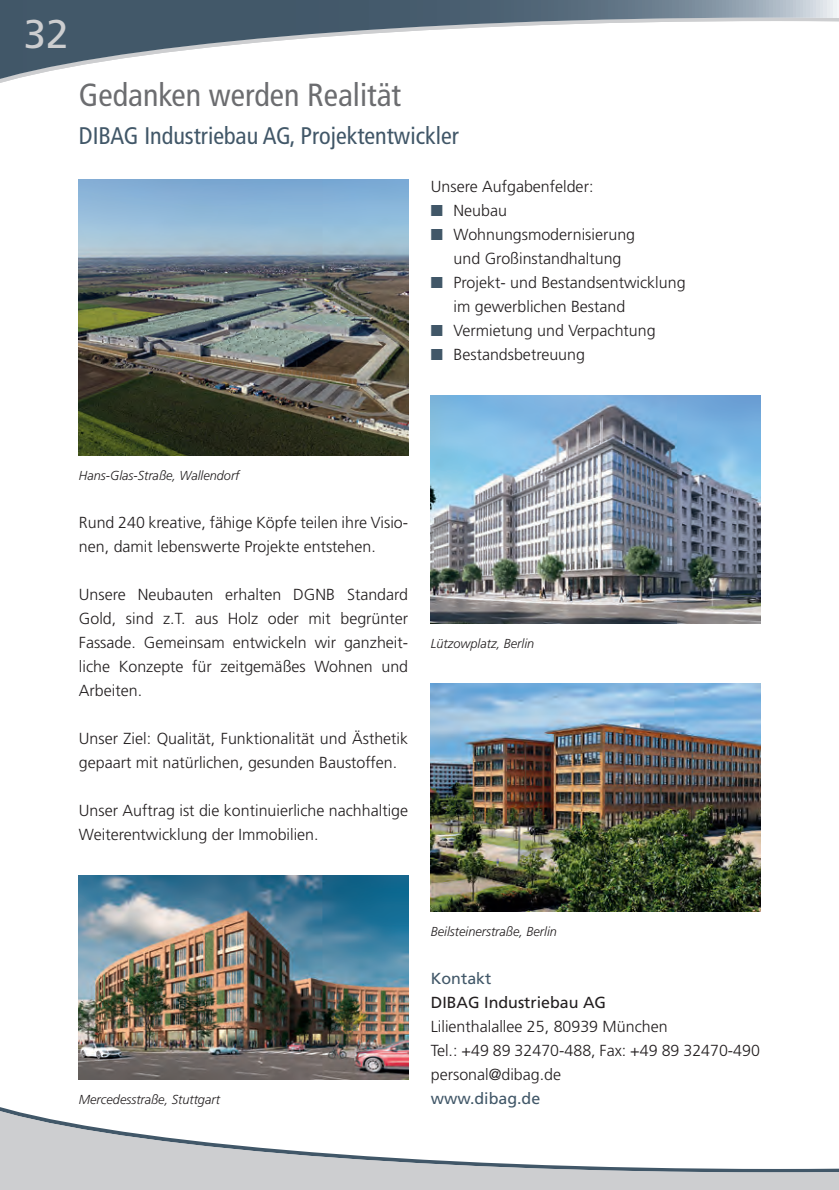
<style>
.page{position:relative;width:839px;height:1190px;background:#fff}
.page>*{position:absolute;margin:0;border:0;box-sizing:border-box;transform-origin:0 0}
.t1{font:40px "Frutiger LT Std";color:#cdced0}
.t2{font:condensed 32px "Frutiger LT Std";color:#6c6d70}
.t3{font:condensed 24px "Frutiger LT Std";color:#415768}
.t4{font:300 16px/24px "Frutiger LT Std";color:#231f20}
.t5{font:16px "Frutiger LT Std";color:#415768}
.t6{font:16px "Frutiger LT Std";color:#231f20}
.t7{font:italic 300 13px "Frutiger LT Std";color:#231f20}
.s1{color:#415768}
</style>
<div class="page">
<svg style="left:0;top:0;width:838px;height:83px"></svg>
<svg style="left:0;top:1107px;width:838px;height:83px"></svg>
<img style="left:79px;top:875px;width:329px;height:204px">
<img style="left:430px;top:395px;width:329px;height:228px">
<img style="left:430px;top:684px;width:329px;height:227px">
<img style="left:79px;top:179px;width:329px;height:276px">
<h1 class="t1" style="left:24px;top:11px;width:46px">32</h1>
<h2 class="t2" style="left:79px;top:76px;width:323px">Gedanken werden Realität</h2>
<h3 class="t3" style="left:79px;top:121px;width:381px">DIBAG Industriebau AG, Projektentwickler</h3>
<p class="t4" style="left:430px;top:174px;width:164px">Unsere Aufgabenfelder:</p>
<p class="t4" style="left:430px;top:198px;width:78px"><span class="s1">■</span> Neubau</p>
<p class="t4" style="left:430px;top:222px;width:206px;text-align:center"><span class="s1">■</span> Wohnungsmodernisierung und Großinstandhaltung</p>
<p class="t4" style="left:453px;top:270px;width:233px;text-indent:-23px"><span class="s1">■</span> Projekt- und Bestandsentwicklung im gewerblichen Bestand</p>
<p class="t4" style="left:430px;top:318px;width:226px"><span class="s1">■</span> Vermietung und Verpachtung</p>
<p class="t4" style="left:430px;top:342px;width:155px"><span class="s1">■</span> Bestandsbetreuung</p>
<p class="t7" style="left:79px;top:468px;width:162px">Hans-Glas-Straße, Wallendorf</p>
<p class="t4" style="left:79px;top:510px;width:330px">Rund 240 kreative, fähige Köpfe teilen ihre Visi o&shy;ne n, damit lebenswerte Projekte entstehen.</p>
<p class="t4" style="left:79px;top:582px;width:330px;text-align:justify">Unsere Neubauten erhalten DGNB Standard Gold, sind z.T. aus Holz oder mit begrünter Fassade. Gemeinsam entwickeln wir ganzheit&shy;liche Konzepte für zeitgemäßes Wohnen und Arbeiten.</p>
<p class="t4" style="left:79px;top:726px;width:330px">Unser Ziel: Qualität, Funktionalität und Ästhetik gepaart mit natürlichen, gesunden Baustoffen.</p>
<p class="t4" style="left:79px;top:798px;width:330px">Unser Auftrag ist die kontinuierliche nachhaltige<br>Weiterentwicklung der Immobilien.</p>
<p class="t7" style="left:430px;top:636px;width:105px">Lützowplatz, Berlin</p>
<p class="t7" style="left:430px;top:924px;width:127px">Beilsteinerstraße, Berlin</p>
<p class="t5" style="left:430px;top:969px;width:62px">Kontakt</p>
<p class="t6" style="left:430px;top:993px;width:177px">DIBAG Industriebau AG</p>
<p class="t4" style="left:430px;top:1014px;width:330px">Lilienthalallee 25, 80939 München<br>Tel.: +49 89 32470-488, Fax: +49 89 32470-490 personal@dibag.de</p>
<p class="t7" style="left:79px;top:1092px;width:142px">Mercedesstraße, Stuttgart</p>
<p class="t5" style="left:430px;top:1089px;width:111px">www.dibag.de</p>
</div>
